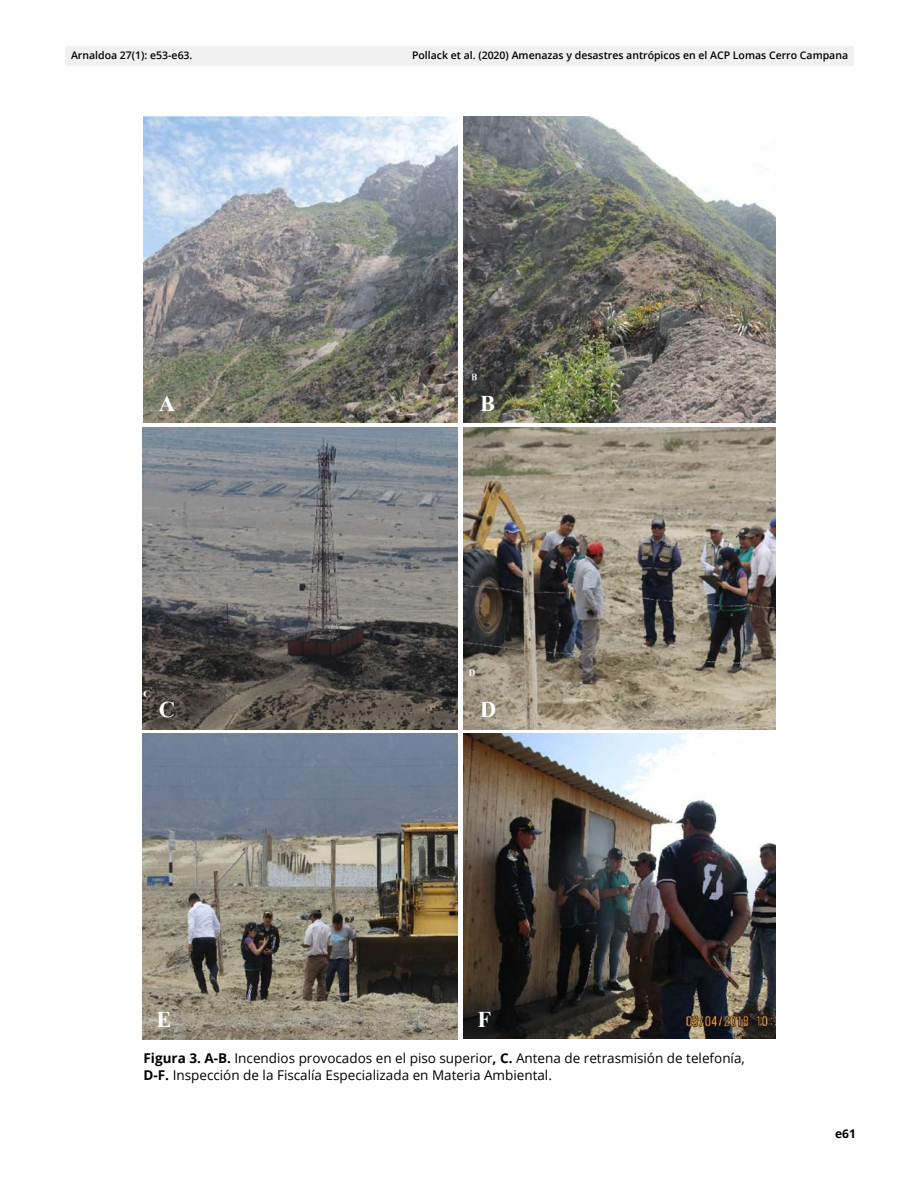
<style>
.page{position:relative;width:918px;height:1188px;background:#fff}
.page>*{position:absolute;margin:0;border:0;box-sizing:border-box;transform-origin:0 0}
.t1{font:700 22.5px "Times New Roman";color:#fff}
.t2{font:13.5px/16.5px "Open Sans";color:#000}
.t3{font:700 12px "Open Sans";color:#000}
.t4{font:600 10.5px "Open Sans";color:#000}
.s1{font-weight:700}
</style>
<div class="page">
<div style="left:65px;top:46px;width:788px;height:20px;background:#f0f0f0"></div>
<img style="left:463px;top:733px;width:312px;height:306px">
<img style="left:143px;top:733px;width:315px;height:307px">
<img style="left:463px;top:427px;width:312px;height:302px">
<img style="left:143px;top:427px;width:315px;height:302px">
<img style="left:463px;top:117px;width:312px;height:306px">
<img style="left:144px;top:117px;width:314px;height:306px">
<p class="t4" style="left:71px;top:48px;width:123px">Arnaldoa 27(1): e53-e63.</p>
<p class="t4" style="left:412px;top:48px;width:438px">Pollack et al. (2020) Amenazas y desastres antrópicos en el ACP Lomas Cerro Campana</p>
<h1 class="t1" style="left:159px;top:387px;width:18px">A</h1>
<h1 class="t1" style="left:480px;top:387px;width:17px">B</h1>
<h1 class="t1" style="left:159px;top:693px;width:18px">C</h1>
<h1 class="t1" style="left:480px;top:693px;width:18px">D</h1>
<h1 class="t1" style="left:156px;top:1004px;width:17px">E</h1>
<h1 class="t1" style="left:478px;top:1004px;width:15px">F</h1>
<p class="t2" style="left:144px;top:1050px;width:603px"><span class="s1">Figura 3. A-B.</span> Incendios provocados en el piso superior<span class="s1">, C.</span> Antena de retrasmisión de telefonía,<br><span class="s1">D-F.</span> Inspección de la Fiscalía Especializada en Materia Ambiental.</p>
<p class="t3" style="left:835px;top:1125px;width:22px">e61</p>
</div>
